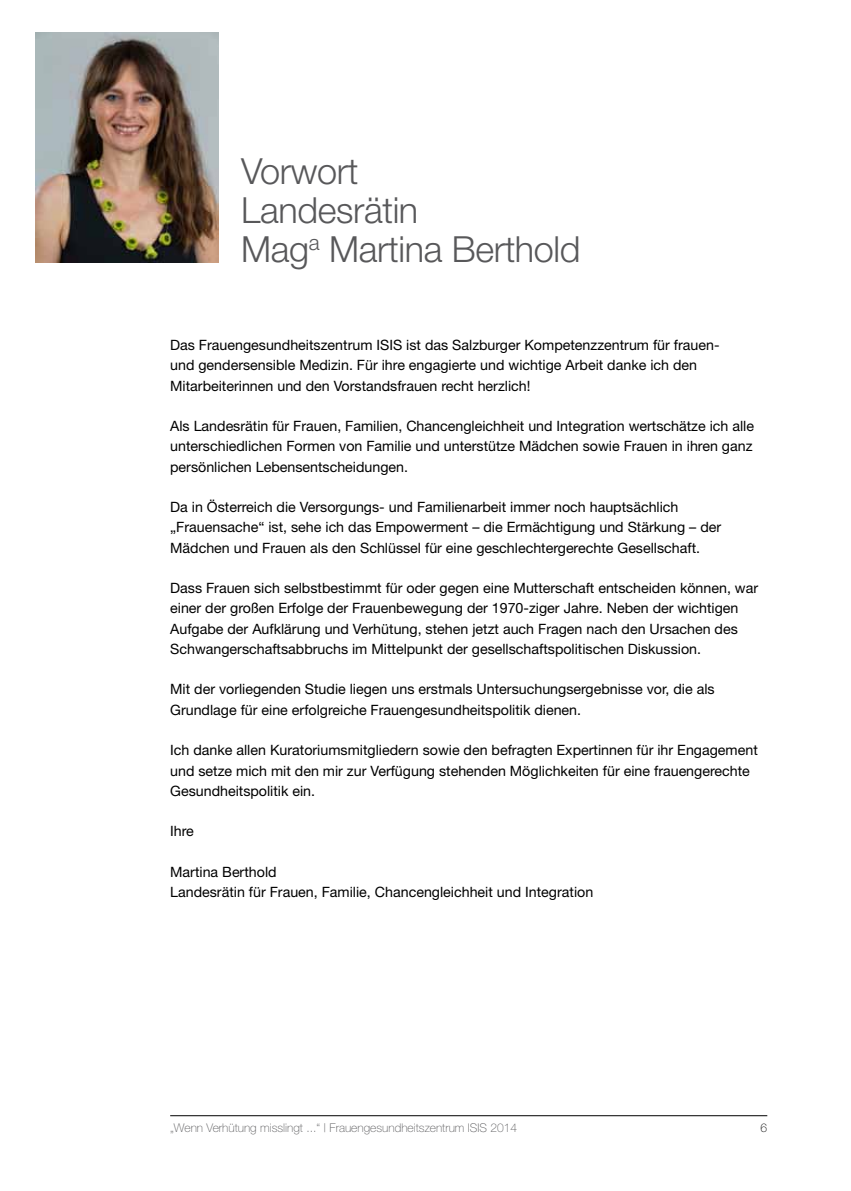
<style>
.page{position:relative;width:851px;height:1191px;background:#fff}
.page>*{position:absolute;margin:0;border:0;box-sizing:border-box;transform-origin:0 0}
.t1{font:300 36px/39px "Helvetica Neue";letter-spacing:-.01em;color:#58585a}
.t2{font:14.25px/20.2px "Helvetica Neue";color:#000}
.t3{font:100 12px "Helvetica Neue";color:#58585a}
.t4{font:100 12px "Helvetica Neue";color:#000}
</style>
<div class="page">
<hr style="left:170px;top:1115px;width:597px;height:1px;background:#000">
<img style="left:35px;top:32px;width:183px;height:231px">
<h1 class="t1" style="left:241px;top:151px;width:341px">Vorwort<br>Landesrätin<br>Mag<sup>a</sup> Martina Berthold</h1>
<p class="t2" style="left:170px;top:335px;width:551px">Das Frauengesundheitszentrum ISIS ist das Salzburger Kompetenzzentrum für frauen&shy;und gendersensible Medizin. Für ihre engagierte und wichtige Arbeit danke ich den<br>Mitarbeiterinnen und den Vorstandsfrauen recht herzlich!</p>
<p class="t2" style="left:170px;top:416px;width:585px;text-align:justify">Als Landesrätin für Frauen, Familien, Chancengleichheit und Integration wertschätze ich alle unterschiedlichen Formen von Familie und unterstütze Mädchen sowie Frauen in ihren ganz persönlichen Lebensentscheidungen.</p>
<p class="t2" style="left:170px;top:497px;width:552px">Da in Österreich die Versorgungs- und Familienarbeit immer noch hauptsächlich „Frauensache“ ist, sehe ich das Empowerment – die Ermächtigung und Stärkung – der<br>Mädchen und Frauen als den Schlüssel für eine geschlechtergerechte Gesellschaft.</p>
<p class="t2" style="left:170px;top:578px;width:589px">Dass Frauen sich selbstbestimmt für oder gegen eine Mutterschaft entscheiden können, war einer der großen Erfolge der Frauenbewegung der 1970-ziger Jahre. Neben der wichtigen Aufgabe der Aufklärung und Verhütung, stehen jetzt auch Fragen nach den Ursachen des Schwangerschaftsabbruchs im Mittelpunkt der gesellschaftspolitischen Diskussion.</p>
<p class="t2" style="left:170px;top:679px;width:546px">Mit der vorliegenden Studie liegen uns erstmals Untersuchungsergebnisse vor, die als<br>Grundlage für eine erfolgreiche Frauengesundheitspolitik dienen.</p>
<p class="t2" style="left:170px;top:740px;width:589px">Ich danke allen Kuratoriumsmitgliedern sowie den befragten Expertinnen für ihr Engagement und setze mich mit den mir zur Verfügung stehenden Möglichkeiten für eine frauengerechte<br>Gesundheitspolitik ein.</p>
<p class="t2" style="left:170px;top:821px;width:25px">Ihre</p>
<p class="t2" style="left:170px;top:861px;width:424px">Martina Berthold<br>Landesrätin für Frauen, Familie, Chancengleichheit und Integration</p>
<p class="t3" style="left:170px;top:1121px;width:348px">„Wenn Verhütung misslingt ...“ | Frauengesundheitszentrum ISIS 2014</p>
<p class="t4" style="left:760px;top:1121px;width:8px">6</p>
</div>
